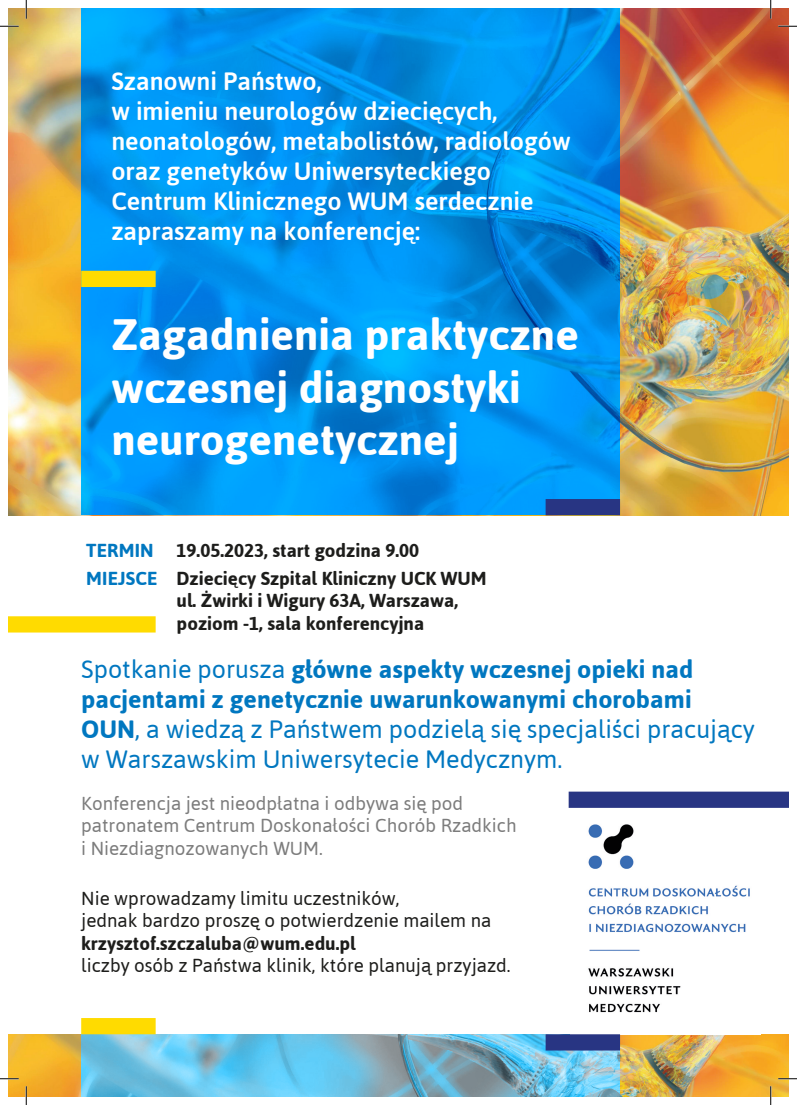
<style>
.page{position:relative;width:797px;height:1105px;background:#fff}
.page>*{position:absolute;margin:0;border:0;box-sizing:border-box;transform-origin:0 0}
.t1{font:700 43.75px/52.5px "Asap";color:#fff}
.t2{font:25px/30px "Asap";color:#0077c0}
.t3{font:500 25px/30px "Asap";color:#fff}
.t4{font:18.75px/22.5px "Asap";color:#1d1d1b}
.t5{font:700 18.75px/22.5px "Asap";color:#1d1d1b}
.t6{font:18.75px/22.5px "Asap";color:#7c7c7c}
.t7{font:700 18.75px "Asap";letter-spacing:.01em;color:#0077c0}
.s1{font-weight:700}
</style>
<div class="page">
<img style="left:9px;top:9px;width:779px;height:506px">
<img style="left:9px;top:1034px;width:779px;height:62px">
<svg style="left:81px;top:1034px;width:539px;height:62px;background:#70bbd8"></svg>
<img style="left:588px;top:824px;width:162px;height:189px">
<svg style="left:81px;top:9px;width:539px;height:506px;background:#0092ed"></svg>
<div style="left:81px;top:271px;width:75px;height:16px;background:#ffdb00"></div>
<div style="left:81px;top:1018px;width:75px;height:16px;background:#ffdb00"></div>
<div style="left:9px;top:616px;width:147px;height:16px;background:#ffdb00"></div>
<div style="left:545px;top:499px;width:75px;height:16px;background:#283583"></div>
<div style="left:545px;top:1034px;width:75px;height:16px;background:#283583"></div>
<div style="left:568px;top:792px;width:220px;height:16px;background:#283583"></div>
<svg style="left:0;top:25px;width:19px;height:2px"></svg>
<svg style="left:778px;top:25px;width:19px;height:2px"></svg>
<svg style="left:0;top:1078px;width:19px;height:1px"></svg>
<svg style="left:778px;top:1078px;width:19px;height:1px"></svg>
<svg style="left:25px;top:0;width:2px;height:19px"></svg>
<svg style="left:25px;top:1086px;width:2px;height:19px"></svg>
<svg style="left:770px;top:0;width:1px;height:19px"></svg>
<svg style="left:770px;top:1086px;width:1px;height:19px"></svg>
<p class="t3" style="left:111px;top:65px;width:212px">Szanowni Państwo,</p>
<p class="t3" style="left:111px;top:95px;width:461px">w imieniu neurologów dziecięcych, neonatologów, metabolistów, radiologów oraz genetyków Uniwersyteckiego Centrum Klinicznego WUM serdecznie zapraszamy na konferencję:</p>
<p class="t1" style="left:111px;top:307px;width:469px">Zagadnienia praktyczne wczesnej diagnostyki neurogenetycznej</p>
<p class="t7" style="left:86px;top:538px;width:69px">TERMIN</p>
<p class="t5" style="left:176px;top:539px;width:244px">19.05.2023, start godzina 9.00</p>
<p class="t7" style="left:86px;top:566px;width:73px">MIEJSCE</p>
<p class="t5" style="left:176px;top:566px;width:311px">Dziecięcy Szpital Kliniczny UCK WUM ul. Żwirki i Wigury 63A, Warszawa, poziom -1, sala konferencyjna</p>
<p class="t2" style="left:81px;top:653px;width:675px">Spotkanie porusza <span class="s1">główne aspekty wczesnej opieki nad pacjentami z genetycznie uwarunkowanymi chorobami OUN</span>, a wiedzą z Państwem podzielą się specjaliści pracujący w Warszawskim Uniwersytecie Medycznym.</p>
<p class="t6" style="left:81px;top:791px;width:437px">Konferencja jest nieodpłatna i odbywa się pod patronatem Centrum Doskonałości Chorób Rzadkich i Niezdiagnozowanych WUM.</p>
<p class="t4" style="left:81px;top:886px;width:431px">Nie wprowadzamy limitu uczestników,<br>jednak bardzo proszę o potwierdzenie mailem na <span class="s1">krzysztof.szczaluba@wum.edu.pl<br></span>liczby osób z Państwa klinik, które planują przyjazd.</p>
</div>
